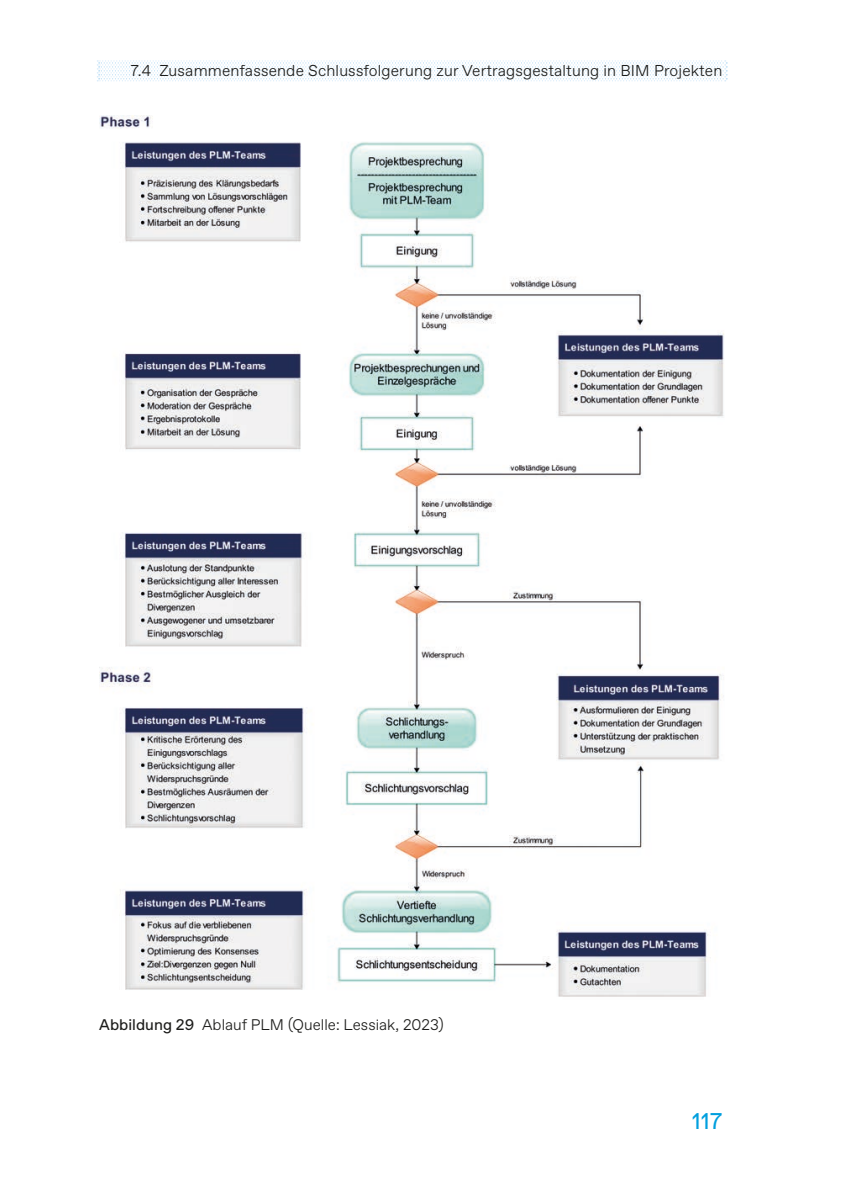
<style>
.page{position:relative;width:844px;height:1191px;background:#fff}
.page>*{position:absolute;margin:0;border:0;box-sizing:border-box;transform-origin:0 0}
.t1{font:22.75px "Favorit Pro";color:#009fde}
.t2{font:300 15.75px "Favorit Pro";letter-spacing:.01em;color:#1d1d1b}
.t3{font:300 15.4px "Favorit Pro";color:#1d1d1b}
.s1{font-weight:400}
</style>
<div class="page">
<svg style="left:97px;top:61px;width:630px;height:20px"></svg>
<img style="left:99px;top:115px;width:625px;height:882px">
<p class="t2" style="left:131px;top:60px;width:593px">7.4 Zusammenfassende Schlussfolgerung zur Vertragsgestaltung in BIM Projekten</p>
<p class="t3" style="left:99px;top:1014px;width:346px"><span class="s1">Abbildung 29</span> Ablauf PLM (Quelle: Lessiak, 2023)</p>
<h1 class="t1" style="left:692px;top:1105px;width:32px">117</h1>
</div>
